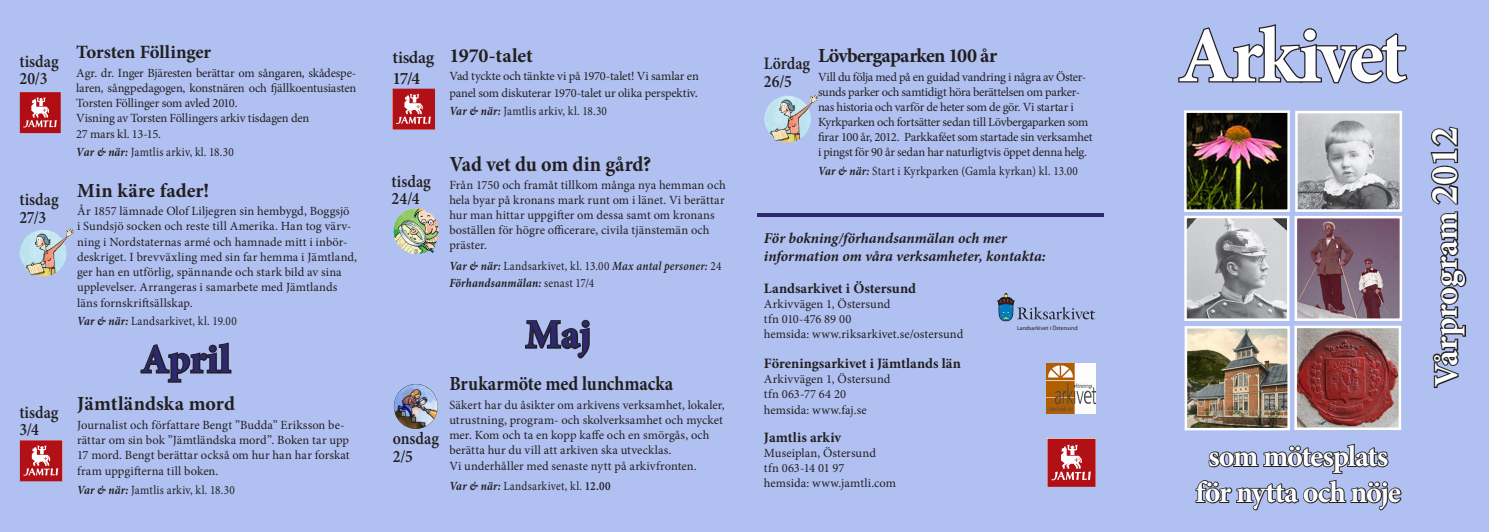
<style>
.page{position:relative;width:1489px;height:532px;background:#fff}
.page>*{position:absolute;margin:0;border:0;box-sizing:border-box;transform-origin:0 0}
.t1{font:700 78.75px "Minion Pro";letter-spacing:-.045em;color:#fff}
.t2{font:700 40px "Minion Pro";color:#2e286d}
.t3{font:700 33.75px "Minion Pro";letter-spacing:-.005em;color:#fff}
.t4{font:700 30px "Minion Pro";letter-spacing:-.04em;color:#fff}
.t5{font:700 21.38px "Minion Pro";letter-spacing:-.01em;color:#231f20;scale:.93 1}
.t6{font:700 20px "Minion Pro";color:#231f20}
.t7{font:700 20px "Minion Pro";color:#231f20;scale:.9 1}
.t8{font:700 20px "Minion Pro";letter-spacing:-.035em;color:#231f20}
.t9{font:700 18.75px "Minion Pro";letter-spacing:-.01em;color:#231f20}
.t10{font:600 17.5px "Minion Pro";color:#231f20;scale:.9 1}
.t11{font:600 17.5px "Minion Pro";color:#231f20}
.t12{font:italic 700 15px "Minion Pro";color:#231f20}
.t13{font:700 14.38px "Minion Pro";color:#231f20}
.t14{font:12.5px/15px "Minion Pro";color:#231f20}
.t15{font:12.5px/15px "Minion Pro";letter-spacing:-.025em;color:#231f20}
.t16{font:12.5px "Minion Pro";letter-spacing:.02em;color:#231f20;scale:.9 1}
.t17{font:12.5px "Minion Pro";letter-spacing:.025em;color:#231f20;scale:.9 1}
.t18{font:12.5px "Minion Pro";letter-spacing:.03em;color:#231f20;scale:.9 1}
.t19{font:12.5px "Minion Pro";letter-spacing:-.02em;color:#231f20}
.t20{font:italic 700 12.5px "Minion Pro";letter-spacing:.02em;color:#231f20;scale:.9 1}
.t21{font:5.88px "Myriad Pro";color:#231f20}
.s1{font-weight:700;font-style:italic}
.s2{font-size:13.75px}
.s3{font-weight:600;font-style:italic}
.s4{font-weight:400;font-style:normal}
.s5{font-weight:600}
.s6{font-size:38.75px}
</style>
<div class="page">
<div style="left:0;top:0;width:1488px;height:531px;background:#b0c1f1"></div>
<svg style="left:523px;top:318px;width:68px;height:41px;background:#7d86a5"></svg>
<hr style="left:756px;top:213px;width:347px;height:4px;background:#2e286d">
<svg style="left:139px;top:341px;width:94px;height:43px;background:#8590b2"></svg>
<svg style="left:20px;top:440px;width:42px;height:41px;background:#be3d42"></svg>
<svg style="left:1047px;top:438px;width:48px;height:48px;background:#c04045"></svg>
<img style="left:1046px;top:364px;width:48px;height:50px">
<svg style="left:997px;top:293px;width:98px;height:27px;background:#91a5ce"></svg>
<img style="left:391px;top:384px;width:49px;height:47px">
<svg style="left:392px;top:89px;width:43px;height:41px;background:#bf3f43"></svg>
<svg style="left:1193px;top:442px;width:209px;height:89px;background:#929ec4"></svg>
<svg style="left:1176px;top:23px;width:233px;height:62px;background:#8f9bc0"></svg>
<svg style="left:1428px;top:125px;width:39px;height:264px;background:#838dae"></svg>
<img style="left:1186px;top:113px;width:100px;height:96px">
<div style="left:1183px;top:110px;width:106px;height:102px;border:2px solid #fff"></div>
<img style="left:1297px;top:114px;width:101px;height:95px">
<div style="left:1294px;top:111px;width:107px;height:101px;border:2px solid #fff"></div>
<img style="left:1187px;top:219px;width:99px;height:99px">
<div style="left:1184px;top:216px;width:105px;height:105px;border:2px solid #fff"></div>
<img style="left:1297px;top:328px;width:100px;height:99px">
<div style="left:1294px;top:325px;width:106px;height:105px;border:2px solid #fff"></div>
<svg style="left:20px;top:92px;width:41px;height:41px;background:#be3a40"></svg>
<img style="left:1297px;top:219px;width:101px;height:99px">
<div style="left:1294px;top:216px;width:107px;height:105px;border:2px solid #fff"></div>
<img style="left:1187px;top:329px;width:99px;height:98px">
<div style="left:1184px;top:326px;width:105px;height:104px;border:2px solid #fff"></div>
<img style="left:393px;top:208px;width:38px;height:46px">
<img style="left:20px;top:228px;width:50px;height:21px">
<img style="left:764px;top:94px;width:50px;height:29px">
<p class="t10" style="left:19px;top:49px;width:45px">tisdag</p>
<p class="t10" style="left:19px;top:67px;width:33px">20/3</p>
<p class="t9" style="left:76px;top:39px;width:136px">Torsten Föllinger</p>
<p class="t14" style="left:76px;top:65px;width:281px;text-align:justify">Agr. dr. Inger Bjäresten berättar om sångaren, skådespe&shy;laren, sångpedagogen, konstnären och fjällkoentusiasten Torsten Föllinger som avled 2010.</p>
<p class="t19" style="left:76px;top:109px;width:235px">Visning av Torsten Föllingers arkiv tisdagen den</p>
<p class="t14" style="left:76px;top:126px;width:86px">27 mars kl. 13-15.</p>
<p class="t16" style="left:76px;top:144px;width:176px"><span class="s1">Var &amp; när:</span> Jamtlis arkiv, kl. 18.30</p>
<p class="t11" style="left:392px;top:46px;width:43px">tisdag</p>
<p class="t11" style="left:392px;top:67px;width:29px">17/4</p>
<p class="t10" style="left:391px;top:169px;width:45px">tisdag</p>
<p class="t6" style="left:77px;top:176px;width:134px">Min käre fader!</p>
<p class="t14" style="left:77px;top:204px;width:281px">År 1857 lämnade Olof Liljegren sin hembygd, Boggsjö<br>i Sundsjö socken och reste till Amerika. Han tog värv&shy;ning i Nordstaternas armé och hamnade mitt i inbör&shy;deskriget. I brevväxling med sin far hemma i Jämtland, ger han en utförlig, spännande och stark bild av sina upplevelser. Arrangeras i samarbete med Jämtlands</p>
<p class="t14" style="left:77px;top:295px;width:117px">läns fornskriftsällskap.</p>
<p class="t17" style="left:77px;top:313px;width:179px"><span class="s1">Var &amp; när:</span> Landsarkivet, kl. 19.00</p>
<p class="t10" style="left:19px;top:187px;width:45px">tisdag</p>
<p class="t10" style="left:391px;top:186px;width:33px">24/4</p>
<p class="t10" style="left:19px;top:205px;width:31px">27/3</p>
<p class="t10" style="left:19px;top:400px;width:45px">tisdag</p>
<p class="t10" style="left:19px;top:417px;width:23px">3/4</p>
<p class="t2" style="left:141px;top:331px;width:91px">April</p>
<p class="t6" style="left:77px;top:389px;width:159px">Jämtländska mord</p>
<p class="t14" style="left:77px;top:417px;width:274px">Journalist och författare Bengt ”Budda” Eriksson be&shy;rättar om sin bok ”Jämtländska mord”. Boken tar upp<br>17 mord. Bengt berättar också om hur han har forskat</p>
<p class="t14" style="left:77px;top:463px;width:143px">fram uppgifterna till boken.</p>
<p class="t16" style="left:77px;top:481px;width:177px"><span class="s1">Var &amp; när:</span> Jamtlis arkiv, kl. 18.30</p>
<p class="t10" style="left:393px;top:426px;width:53px">onsdag</p>
<p class="t10" style="left:393px;top:444px;width:24px">2/5</p>
<p class="t6" style="left:449px;top:41px;width:85px">1970-talet</p>
<p class="t14" style="left:449px;top:68px;width:251px;line-height:16.5px">Vad tyckte och tänkte vi på 1970-talet! Vi samlar en panel som diskuterar 1970-talet ur olika perspektiv<span class="s2">.</span></p>
<p class="t16" style="left:449px;top:103px;width:177px"><span class="s1">Var &amp; när:</span> Jamtlis arkiv, kl. 18.30</p>
<p class="t5" style="left:449px;top:149px;width:218px">Vad vet du om din gård?</p>
<p class="t14" style="left:449px;top:178px;width:278px">Från 1750 och framåt tillkom många nya hemman och hela byar på kronans mark runt om i länet. Vi berättar hur man hittar uppgifter om dessa samt om kronans boställen för högre officerare, civila tjänstemän och präster.</p>
<p class="t16" style="left:449px;top:258px;width:304px"><span class="s1">Var &amp; när:</span> Landsarkivet, kl. 13.00 <span class="s3">Max antal personer:</span> 24</p>
<p class="t20" style="left:449px;top:273px;width:162px">Förhandsanmälan: <span class="s4">senast 17/4</span></p>
<p class="t2" style="left:525px;top:306px;width:67px">Maj</p>
<p class="t7" style="left:449px;top:369px;width:250px">Brukarmöte med lunchmacka</p>
<p class="t14" style="left:449px;top:397px;width:277px">Säkert har du åsikter om arkivens verksamhet, lokaler, utrustning, program- och skolverksamhet och mycket mer. Kom och ta en kopp kaffe och en smörgås, och berätta hur du vill att arkiven ska utvecklas.</p>
<p class="t14" style="left:449px;top:458px;width:249px">Vi underhåller med senaste nytt på arkivfronten.</p>
<p class="t17" style="left:449px;top:477px;width:181px"><span class="s1">Var &amp; när:</span> Landsarkivet, kl. <span class="s5">12.00</span></p>
<p class="t8" style="left:818px;top:42px;width:181px">Lövbergaparken 100 år</p>
<p class="t15" style="left:818px;top:69px;width:276px">Vill du följa med på en guidad vandring i några av Öster&shy;sunds parker och samtidigt höra berättelsen om parker&shy;nas historia och varför de heter som de gör. Vi startar i Kyrkparken och fortsätter sedan till Lövbergaparken som firar 100 år, 2012. Parkkaféet som startade sin verksamhet i pingst för 90 år sedan har naturligtvis öppet denna helg.</p>
<p class="t18" style="left:818px;top:162px;width:290px"><span class="s1">Var &amp; när:</span> Start i Kyrkparken (Gamla kyrkan) kl. 13.00</p>
<p class="t10" style="left:764px;top:52px;width:53px">Lördag</p>
<p class="t10" style="left:764px;top:69px;width:32px">26/5</p>
<p class="t12" style="left:764px;top:228px;width:245px">För bokning/förhandsanmälan och mer</p>
<p class="t12" style="left:764px;top:246px;width:283px">information om våra verksamheter, kontakta:</p>
<p class="t13" style="left:764px;top:278px;width:153px">Landsarkivet i Östersund</p>
<p class="t14" style="left:764px;top:296px;width:128px">Arkivvägen 1, Östersund</p>
<p class="t14" style="left:764px;top:311px;width:89px">tfn 010-476 89 00</p>
<p class="t14" style="left:764px;top:326px;width:201px">hemsida: www.riksarkivet.se/ostersund</p>
<p class="t21" style="left:1017px;top:324px;width:62px">Landsarkivet i Östersund</p>
<p class="t13" style="left:764px;top:353px;width:198px">Föreningsarkivet i Jämtlands län</p>
<p class="t14" style="left:764px;top:371px;width:128px">Arkivvägen 1, Östersund</p>
<p class="t14" style="left:764px;top:386px;width:84px">tfn 063-77 64 20</p>
<p class="t14" style="left:764px;top:403px;width:104px">hemsida: www.faj.se</p>
<p class="t13" style="left:764px;top:427px;width:79px">Jamtlis arkiv</p>
<p class="t14" style="left:764px;top:445px;width:113px">Museiplan, Östersund</p>
<p class="t14" style="left:764px;top:460px;width:82px">tfn 063-14 01 97</p>
<p class="t14" style="left:764px;top:475px;width:134px">hemsida: www.jamtli.com</p>
<p class="t1" style="left:1177px;top:1px;width:230px">Arkivet</p>
<p class="t4" style="left:1208px;top:435px;width:181px">som mötesplats</p>
<p class="t4" style="left:1195px;top:471px;width:207px">för nytta och nöje</p>
<p class="t3" style="left:1422px;top:387px;width:262px;rotate:-90deg">Vårprogram <span class="s6">2012</span></p>
</div>
